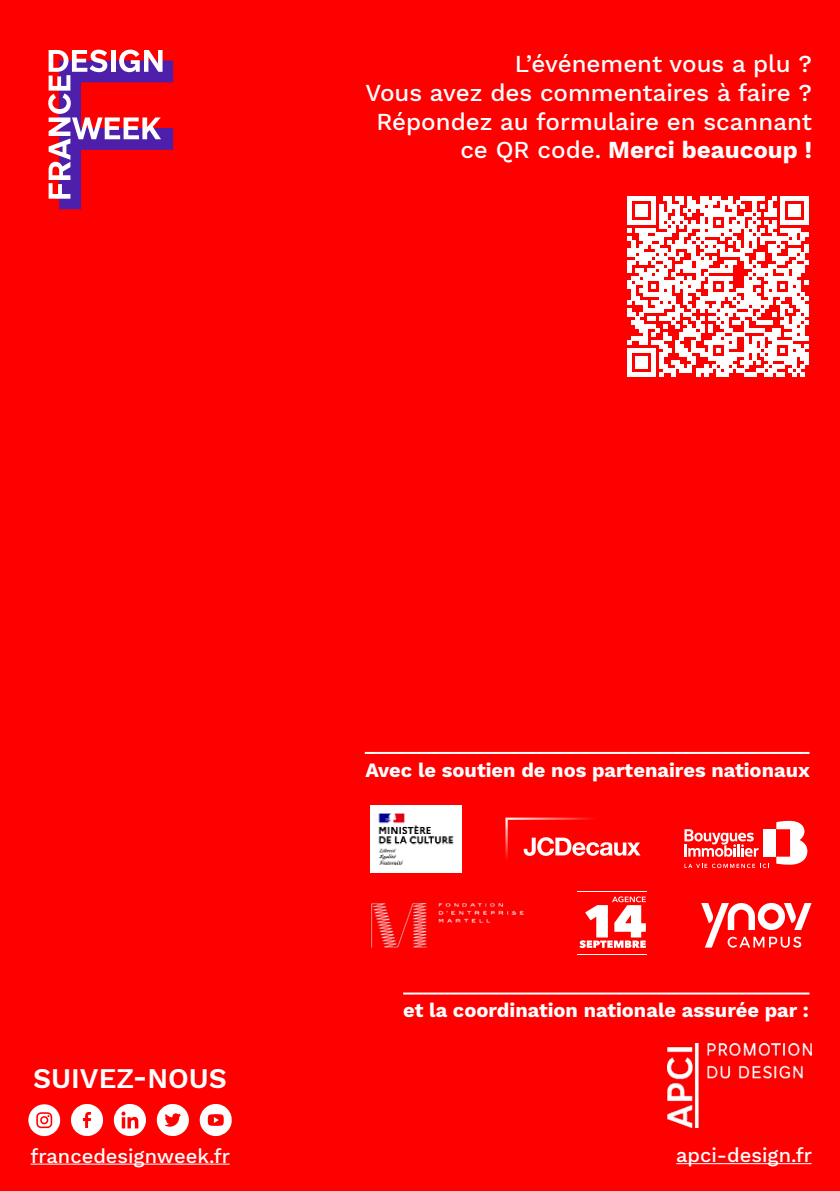
<style>
.page{position:relative;width:840px;height:1191px;background:#fff}
.page>*{position:absolute;margin:0;border:0;box-sizing:border-box;transform-origin:0 0}
.t1{font:600 28px "Work Sans";color:#fff}
.t2{font:500 24px/28.8px "Work Sans";color:#fff;text-align:right}
.t3{font:700 20px "Work Sans";color:#fff}
.t4{font:500 20px "Work Sans";color:#fff}
.s1{font-weight:700}
</style>
<div class="page">
<div style="left:0;top:0;width:839px;height:1191px;background:#f00"></div>
<svg style="left:48px;top:50px;width:125px;height:159px"></svg>
<svg style="left:28px;top:1104px;width:33px;height:32px"></svg>
<svg style="left:71px;top:1104px;width:32px;height:33px"></svg>
<svg style="left:113px;top:1104px;width:33px;height:33px"></svg>
<svg style="left:156px;top:1104px;width:33px;height:33px"></svg>
<svg style="left:200px;top:1104px;width:32px;height:32px"></svg>
<hr style="left:30px;top:1163px;width:199px;height:1px;background:#fff">
<hr style="left:403px;top:992px;width:406px;height:2px;background:#fff">
<img style="left:667px;top:1043px;width:143px;height:84px">
<hr style="left:675px;top:1163px;width:136px;height:1px;background:#fff">
<hr style="left:364px;top:752px;width:445px;height:2px;background:#fff">
<img style="left:370px;top:902px;width:155px;height:47px">
<svg style="left:579px;top:896px;width:66px;height:52px"></svg>
<hr style="left:577px;top:891px;width:69px;height:1px;background:#fff">
<hr style="left:577px;top:954px;width:69px;height:1px;background:#fff">
<svg style="left:701px;top:903px;width:110px;height:44px"></svg>
<svg style="left:627px;top:196px;width:180px;height:180px"></svg>
<hr style="left:803px;top:352px;width:4px;height:12px;background:#fff">
<svg style="left:505px;top:817px;width:135px;height:42px"></svg>
<svg style="left:684px;top:829px;width:74px;height:27px"></svg>
<div style="left:763px;top:829px;width:12px;height:27px;background:#fff"></div>
<svg style="left:775px;top:821px;width:32px;height:43px"></svg>
<svg style="left:684px;top:863px;width:83px;height:5px"></svg>
<img style="left:370px;top:805px;width:91px;height:67px">
<p class="t2" style="left:365px;top:50px;width:448px">L’événement vous a plu ?<br>Vous avez des commentaires à faire ?<br>Répondez au formulaire en scannant ce QR code. <span class="s1">Merci beaucoup !</span></p>
<p class="t1" style="left:33px;top:1062px;width:195px">SUIVEZ-NOUS</p>
<p class="t4" style="left:30px;top:1144px;width:201px">francedesignweek.fr</p>
<p class="t3" style="left:365px;top:758px;width:445px">Avec le soutien de nos partenaires nationaux</p>
<p class="t3" style="left:403px;top:998px;width:407px">et la coordination nationale assurée par :</p>
<p class="t4" style="left:675px;top:1143px;width:137px">apci-design.fr</p>
</div>
